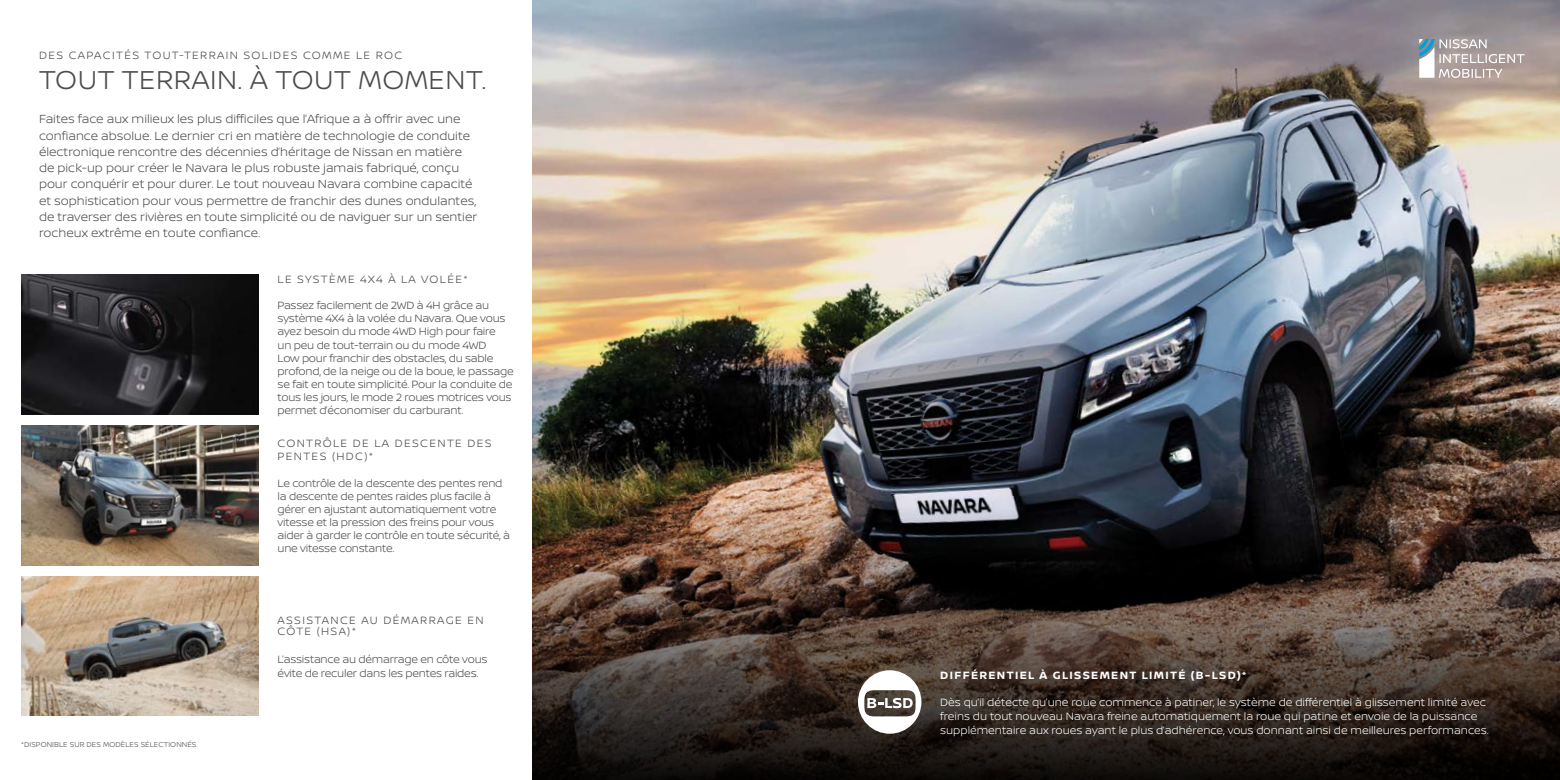
<style>
.page{position:relative;width:1560px;height:780px;background:#fff}
.page>*{position:absolute;margin:0;border:0;box-sizing:border-box;transform-origin:0 0}
.t1{font:300 27.5px "Nissan Brand";letter-spacing:.02em;color:#4d4d4f}
.t2{font:300 12.5px/16.2px "Nissan Brand";color:#4d4d4f}
.t3{font:300 11.25px/13.1px "Nissan Brand";letter-spacing:-.02em;color:#4d4d4f}
.t4{font:300 11.25px/13.8px "Nissan Brand";color:#fff}
.t5{font:300 11.25px/13.1px "Nissan Brand";letter-spacing:.12em;color:#4d4d4f}
.t6{font:700 11.25px "Nissan Brand";letter-spacing:.12em;color:#fff}
.t7{font:300 7.5px "Nissan Brand";letter-spacing:.01em;color:#4d4d4f}
</style>
<div class="page">
<img style="left:532px;top:0;width:1027px;height:497px">
<svg style="left:532px;top:497px;width:1027px;height:283px;background:#3c2f28"></svg>
<img style="left:21px;top:274px;width:238px;height:140px">
<img style="left:21px;top:425px;width:238px;height:140px">
<img style="left:21px;top:576px;width:238px;height:140px">
<svg style="left:1418px;top:39px;width:106px;height:39px;background:#b6b0b0"></svg>
<svg style="left:857px;top:670px;width:64px;height:63px"></svg>
<p class="t5" style="left:39px;top:48px;width:365px">DES CAPACITÉS TOUT-TERRAIN SOLIDES COMME LE ROC</p>
<h1 class="t1" style="left:39px;top:60px;width:449px">TOUT TERRAIN. À TOUT MOMENT.</h1>
<p class="t2" style="left:39px;top:110px;width:440px">Faites face aux milieux les plus difficiles que l’Afrique a à offrir avec une confiance absolue. Le dernier cri en matière de technologie de conduite électronique rencontre des décennies d’héritage de Nissan en matière de pick-up pour créer le Navara le plus robuste jamais fabriqué, conçu pour conquérir et pour durer. Le tout nouveau Navara combine capacité et sophistication pour vous permettre de franchir des dunes ondulantes, de traverser des rivières en toute simplicité ou de naviguer sur un sentier rocheux extrême en toute confiance.</p>
<p class="t5" style="left:277px;top:272px;width:192px">LE SYSTÈME 4X4 À LA VOLÉE*</p>
<p class="t3" style="left:277px;top:298px;width:237px">Passez facilement de 2WD à 4H grâce au système 4X4 à la volée du Navara. Que vous ayez besoin du mode 4WD High pour faire<br>un peu de tout-terrain ou du mode 4WD<br>Low pour franchir des obstacles, du sable profond, de la neige ou de la boue, le passage se fait en toute simplicité. Pour la conduite de tous les jours, le mode 2 roues motrices vous permet d’économiser du carburant.</p>
<p class="t5" style="left:277px;top:436px;width:215px">CONTRÔLE DE LA DESCENTE DES<br>PENTES (HDC)*</p>
<p class="t3" style="left:277px;top:475px;width:234px">Le contrôle de la descente des pentes rend la descente de pentes raides plus facile à gérer en ajustant automatiquement votre vitesse et la pression des freins pour vous aider à garder le contrôle en toute sécurité, à une vitesse constante.</p>
<p class="t7" style="left:21px;top:738px;width:178px">*DISPONIBLE SUR DES MODÈLES SÉLECTIONNÉS.</p>
<p class="t5" style="left:277px;top:614px;width:207px;line-height:11.2px">ASSISTANCE AU DÉMARRAGE EN<br>CÔTE (HSA)*</p>
<p class="t3" style="left:277px;top:651px;width:211px;line-height:13.8px">L’assistance au démarrage en côte vous évite de reculer dans les pentes raides.</p>
<p class="t6" style="left:940px;top:666px;width:307px">DIFFÉRENTIEL À GLISSEMENT LIMITÉ (B-LSD)*</p>
<p class="t4" style="left:940px;top:695px;width:550px">Dès qu’il détecte qu’une roue commence à patiner, le système de différentiel à glissement limité avec freins du tout nouveau Navara freine automatiquement la roue qui patine et envoie de la puissance supplémentaire aux roues ayant le plus d’adhérence, vous donnant ainsi de meilleures performances.</p>
</div>
